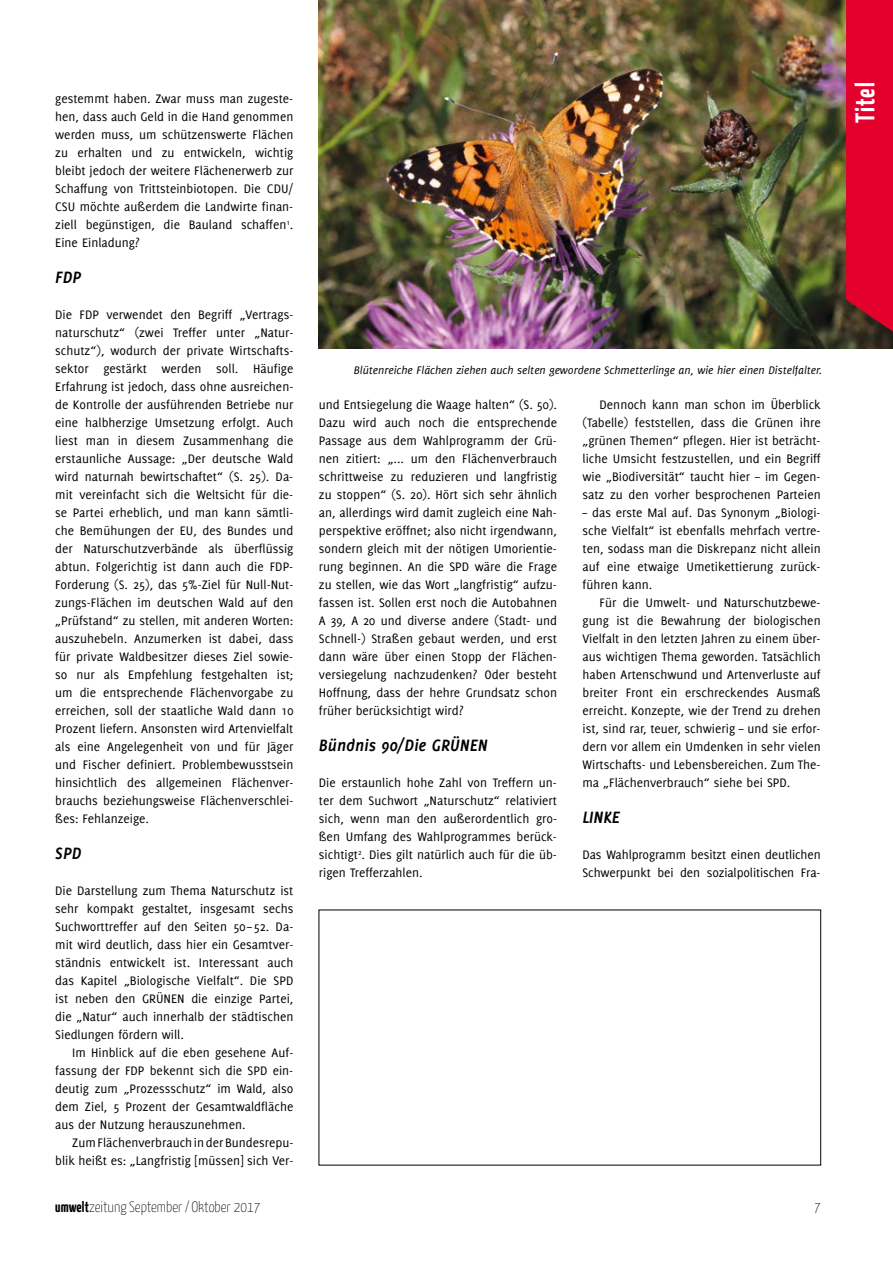
<style>
.page{position:relative;width:893px;height:1263px;background:#fff}
.page>*{position:absolute;margin:0;border:0;box-sizing:border-box;transform-origin:0 0}
.t1{font:700 27px "Yanone Kaffeesatz";letter-spacing:.04em;color:#fff}
.t2{font:italic 700 18px "Delicious";color:#000}
.t3{font:100 15px "Yanone Kaffeesatz";color:#000}
.t4{font:13.5px/18px "Delicious";color:#000;text-align:justify}
.t5{font:italic 12px "Delicious";color:#000}
.s1{font-weight:700}
</style>
<div class="page">
<img style="left:319px;top:0;width:574px;height:348px">
<svg style="left:846px;top:0;width:47px;height:340px;background:#d7032b"></svg>
<p class="t4" style="left:55px;top:89px;width:240px">gestemmt haben. Zwar muss man zugeste&shy;hen, dass auch Geld in die Hand genommen werden muss, um schützenswerte Flächen zu erhalten und zu entwickeln, wichtig bleibt jedoch der weitere Flächenerwerb zur Schaffung von Trittsteinbiotopen. Die CDU/ CSU möchte außerdem die Landwirte finan&shy;ziell begünstigen, die Bauland schaffen<sup>1</sup>.<br>Eine Einladung?</p>
<h2 class="t2" style="left:55px;top:267px;width:28px">FDP</h2>
<p class="t4" style="left:55px;top:305px;width:240px">Die FDP verwendet den Begriff „Vertrags&shy;naturschutz“ (zwei Treffer unter „Natur&shy;schutz“), wodurch der private Wirtschafts&shy;sektor gestärkt werden soll. Häufige Erfahrung ist jedoch, dass ohne ausreichen&shy;de Kontrolle der ausführenden Betriebe nur eine halbherzige Umsetzung erfolgt. Auch liest man in diesem Zusammenhang die erstaunliche Aussage: „Der deutsche Wald wird naturnah bewirtschaftet“ (S. 25). Da&shy;mit vereinfacht sich die Weltsicht für die&shy;se Partei erheblich, und man kann sämtli&shy;che Bemühungen der EU, des Bundes und der Naturschutzverbände als überflüssig abtun. Folgerichtig ist dann auch die FDP-Forderung (S. 25), das 5%-Ziel für Null-Nut&shy;zungs-Flächen im deutschen Wald auf den „Prüfstand“ zu stellen, mit anderen Worten: auszuhebeln. Anzumerken ist dabei, dass für private Waldbesitzer dieses Ziel sowie&shy;so nur als Empfehlung festgehalten ist; um die entsprechende Flächenvorgabe zu erreichen, soll der staatliche Wald dann 10<br>Prozent liefern. Ansonsten wird Artenvielfalt als eine Angelegenheit von und für Jäger und Fischer definiert. Problembewusstsein hinsichtlich des allgemeinen Flächenver&shy;brauchs beziehungsweise Flächenverschlei&shy;ßes: Fehlanzeige.</p>
<h2 class="t2" style="left:55px;top:843px;width:28px">SPD</h2>
<p class="t4" style="left:55px;top:881px;width:240px">Die Darstellung zum Thema Naturschutz ist sehr kompakt gestaltet, insgesamt sechs Suchworttreffer auf den Seiten 50 – 52. Da&shy;mit wird deutlich, dass hier ein Gesamtver&shy;ständnis entwickelt ist. Interessant auch das Kapitel „Biologische Vielfalt“. Die SPD ist neben den GRÜNEN die einzige Partei, die „Natur“ auch innerhalb der städtischen Siedlungen fördern will.</p>
<p class="t4" style="left:55px;top:1043px;width:240px;text-indent:17px">Im Hinblick auf die eben gesehene Auf&shy;fassung der FDP bekennt sich die SPD ein&shy;deutig zum „Prozessschutz“ im Wald, also dem Ziel, 5 Prozent der Gesamtwaldfläche aus der Nutzung herauszunehmen.</p>
<p class="t4" style="left:55px;top:1133px;width:240px;text-align:right">Zum Flächenverbrauch in der Bundesrepu&shy;blik heißt es: „Langfristig [müssen] sich Ver-</p>
<p class="t5" style="left:354px;top:363px;width:470px">Blütenreiche Flächen ziehen auch selten gewordene Schmetterlinge an, wie hier einen Distelfalter.</p>
<p class="t4" style="left:319px;top:395px;width:240px">und Entsiegelung die Waage halten“ (S. 50).<br>Dazu wird auch noch die entsprechende Passage aus dem Wahlprogramm der Grü&shy;nen zitiert: „... um den Flächenverbrauch schrittweise zu reduzieren und langfristig zu stoppen“ (S. 20). Hört sich sehr ähnlich an, allerdings wird damit zugleich eine Nah&shy;perspektive eröffnet; also nicht irgendwann, sondern gleich mit der nötigen Umorientie&shy;rung beginnen. An die SPD wäre die Frage zu stellen, wie das Wort „langfristig“ aufzu&shy;fassen ist. Sollen erst noch die Autobahnen A 39, A 20 und diverse andere (Stadt- und Schnell-) Straßen gebaut werden, und erst dann wäre über einen Stopp der Flächen&shy;versiegelung nachzudenken? Oder besteht Hoffnung, dass der hehre Grundsatz schon früher berücksichtigt wird?</p>
<h2 class="t2" style="left:319px;top:735px;width:170px">Bündnis 90/Die GRÜNEN</h2>
<p class="t4" style="left:319px;top:773px;width:240px">Die erstaunlich hohe Zahl von Treffern un&shy;ter dem Suchwort „Naturschutz“ relativiert sich, wenn man den außerordentlich gro&shy;ßen Umfang des Wahlprogrammes berück&shy;sichtigt<sup>2</sup>. Dies gilt natürlich auch für die üb&shy;rigen Trefferzahlen.</p>
<p class="t4" style="left:583px;top:395px;width:240px;text-indent:17px">Dennoch kann man schon im Überblick (Tabelle) feststellen, dass die Grünen ihre „grünen Themen“ pflegen. Hier ist beträcht&shy;liche Umsicht festzustellen, und ein Begriff wie „Biodiversität“ taucht hier – im Gegen&shy;satz zu den vorher besprochenen Parteien</p>
<p class="t4" style="left:583px;top:503px;width:240px">– das erste Mal auf. Das Synonym „Biologi&shy;sche Vielfalt“ ist ebenfalls mehrfach vertre&shy;ten, sodass man die Diskrepanz nicht allein auf eine etwaige Umetikettierung zurück&shy;führen kann.</p>
<p class="t4" style="left:583px;top:593px;width:240px;text-indent:17px">Für die Umwelt- und Naturschutzbewe&shy;gung ist die Bewahrung der biologischen Vielfalt in den letzten Jahren zu einem über&shy;aus wichtigen Thema geworden. Tatsächlich haben Artenschwund und Artenverluste auf breiter Front ein erschreckendes Ausmaß erreicht. Konzepte, wie der Trend zu drehen ist, sind rar, teuer, schwierig – und sie erfor&shy;dern vor allem ein Umdenken in sehr vielen Wirtschafts- und Lebensbereichen. Zum The&shy;ma „Flächenverbrauch“ siehe bei SPD.</p>
<h2 class="t2" style="left:583px;top:807px;width:39px">LINKE</h2>
<p class="t4" style="left:583px;top:845px;width:240px">Das Wahlprogramm besitzt einen deutlichen<br>Schwerpunkt bei den sozialpolitischen Fra-</p>
<p class="t3" style="left:55px;top:1197px;width:207px"><span class="s1">umwelt</span>zeitung September / Oktober 2017</p>
<p class="t3" style="left:814px;top:1198px;width:8px">7</p>
<h1 class="t1" style="left:849px;top:123px;width:42px;rotate:-90deg">Titel</h1>
</div>
